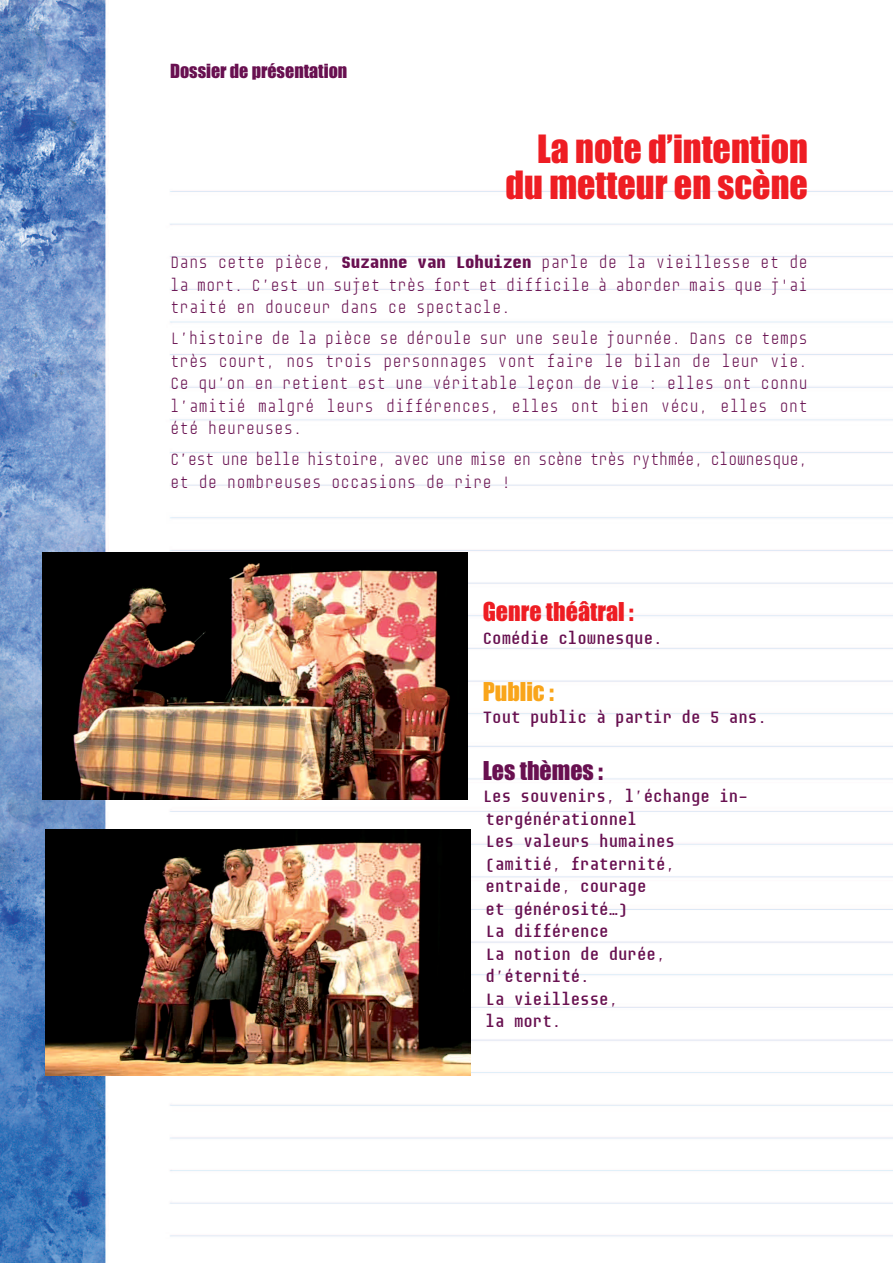
<style>
.page{position:relative;width:893px;height:1263px;background:#fff}
.page>*{position:absolute;margin:0;border:0;box-sizing:border-box;transform-origin:0 0}
.t1{font:36px/36px "Impact";color:#ee1d23;text-align:right}
.t2{font:24px "Impact";color:#ee1d23}
.t3{font:24px "Impact";color:#681050}
.t4{font:24px "Impact";color:#f9a51b}
.t5{font:300 18px/22.5px "Audimat Mono";color:#681050;text-align:justify}
.t6{font:18px/22.5px "Audimat Mono";color:#681050}
.t7{font:300 18px/22.5px "Audimat Mono";letter-spacing:-.035em;color:#681050}
.t8{font:18px "Impact";color:#681050}
.s1{font-weight:700}
</style>
<div class="page">
<img style="left:0;top:0;width:893px;height:1263px">
<img style="left:43px;top:553px;width:425px;height:246px">
<img style="left:45px;top:829px;width:426px;height:247px">
<p class="t8" style="left:170px;top:61px;width:179px">Dossier de présentation</p>
<h1 class="t1" style="left:506px;top:132px;width:304px">La note d’intention du metteur en scène</h1>
<p class="t5" style="left:170px;top:253px;width:639px">Dans cette pièce, <span class="s1">Suzanne van Lohuizen</span> parle de la vieillesse et de la mort. C’est un sujet très fort et difficile à aborder mais que j'ai traité en douceur dans ce spectacle.</p>
<p class="t5" style="left:170px;top:329px;width:639px">L’histoire de la pièce se déroule sur une seule journée. Dans ce temps très court, nos trois personnages vont faire le bilan de leur vie.<br>Ce qu’on en retient est une véritable leçon de vie : elles ont connu l’amitié malgré leurs différences, elles ont bien vécu, elles ont été heureuses.</p>
<p class="t7" style="left:170px;top:450px;width:639px">C’est une belle histoire, avec une mise en scène très rythmée, clownesque, et de nombreuses occasions de rire !</p>
<h2 class="t2" style="left:483px;top:599px;width:153px">Genre théâtral :</h2>
<p class="t6" style="left:483px;top:629px;width:181px">Comédie clownesque.</p>
<h2 class="t4" style="left:483px;top:678px;width:73px">Public :</h2>
<p class="t6" style="left:483px;top:708px;width:286px">Tout public à partir de 5 ans.</p>
<h2 class="t3" style="left:483px;top:757px;width:122px">Les thèmes :</h2>
<p class="t6" style="left:483px;top:787px;width:267px">Les souvenirs, l’échange in&shy;tergénérationnel<br>Les valeurs humaines (amitié, fraternité, entraide, courage<br>et générosité…)<br>La différence<br>La notion de durée, d’éternité.<br>La vieillesse,<br>la mort.</p>
</div>
